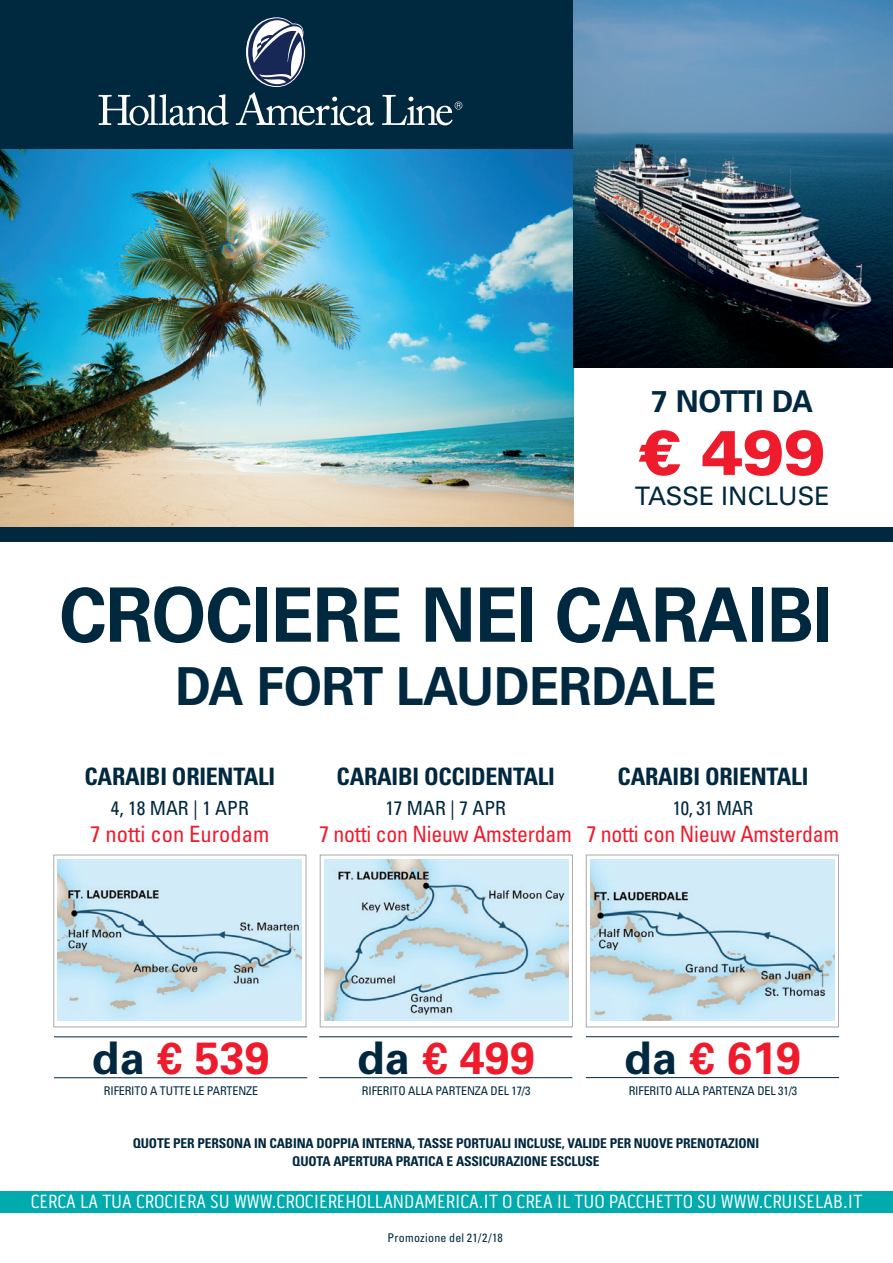
<style>
.page{position:relative;width:893px;height:1263px;background:#fff}
.page>*{position:absolute;margin:0;border:0;box-sizing:border-box;transform-origin:0 0}
.t1{font:700 75px "Univers LT Std";letter-spacing:-.01em;color:#00283f;scale:.94 1}
.t2{font:900 62.7px "Univers LT Std";color:#ee1b2d}
.t3{font:700 52.5px "Univers LT Std";letter-spacing:-.01em;color:#00283f;scale:.94 1}
.t4{font:700 45px "Univers LT Std";color:#ee1b2d}
.t5{font:700 30px "Univers LT Std";letter-spacing:-.02em;color:#00283f}
.t6{font:25.5px "Univers LT Std";color:#00283f}
.t7{font:700 condensed 24px "Univers LT Std";letter-spacing:-.01em;color:#00283f}
.t8{font:condensed 22.5px "Univers LT Std";letter-spacing:-.01em;color:#ee1b2d}
.t9{font:19.5px "Pill Gothic 300 mg";color:#fff}
.t10{font:condensed 19.5px "Univers LT Std";color:#00283f}
.t11{font:condensed 19.5px "Univers LT Std";color:#00283f;scale:.96 1}
.t12{font:700 condensed 13.5px/18px "Univers LT Std";letter-spacing:-.01em;color:#00283f;text-align:center}
.t13{font:condensed 12px "Univers LT Std";letter-spacing:-.01em;color:#00283f}
.t14{font:condensed 12px "Univers LT Std";letter-spacing:.02em;color:#00283f}
.s1{color:#00283f}
</style>
<div class="page">
<div style="left:0;top:0;width:574px;height:275px;background:#00283f"></div>
<svg style="left:236px;top:17px;width:138px;height:109px"></svg>
<svg style="left:99px;top:94px;width:130px;height:32px"></svg>
<svg style="left:382px;top:95px;width:80px;height:30px"></svg>
<div style="left:586px;top:854px;width:253px;height:173px;border:1px solid #a8a9ad"></div>
<img style="left:590px;top:859px;width:244px;height:161px">
<div style="left:320px;top:854px;width:253px;height:173px;border:1px solid #a8a9ad"></div>
<img style="left:324px;top:859px;width:244px;height:161px">
<hr style="left:54px;top:1036px;width:253px;height:1px;background:#00283f">
<hr style="left:54px;top:1077px;width:253px;height:1px;background:#00283f">
<div style="left:53px;top:854px;width:253px;height:173px;border:1px solid #a8a9ad"></div>
<img style="left:58px;top:859px;width:244px;height:161px">
<hr style="left:319px;top:1036px;width:253px;height:1px;background:#00283f">
<hr style="left:319px;top:1077px;width:253px;height:1px;background:#00283f">
<hr style="left:586px;top:1036px;width:253px;height:1px;background:#00283f">
<hr style="left:586px;top:1077px;width:253px;height:1px;background:#00283f">
<img style="left:0;top:149px;width:574px;height:378px">
<img style="left:574px;top:0;width:319px;height:368px">
<div style="left:0;top:1191px;width:893px;height:22px;background:#00aaad"></div>
<div style="left:0;top:527px;width:893px;height:15px;background:#00283f"></div>
<h3 class="t5" style="left:651px;top:384px;width:164px">7 NOTTI DA</h3>
<h2 class="t2" style="left:639px;top:413px;width:189px">€ 499</h2>
<h3 class="t6" style="left:635px;top:481px;width:196px">TASSE INCLUSE</h3>
<h1 class="t1" style="left:59px;top:571px;width:824px">CROCIERE NEI CARAIBI</h1>
<h3 class="t3" style="left:175px;top:655px;width:577px">DA FORT LAUDERDALE</h3>
<h3 class="t7" style="left:84px;top:762px;width:192px">CARAIBI ORIENTALI</h3>
<h3 class="t10" style="left:111px;top:796px;width:140px">4, 18 MAR | 1 APR</h3>
<h3 class="t8" style="left:91px;top:820px;width:180px">7 notti con Eurodam</h3>
<h3 class="t7" style="left:337px;top:762px;width:220px">CARAIBI OCCIDENTALI</h3>
<h3 class="t10" style="left:385px;top:796px;width:122px">17 MAR | 7 APR</h3>
<h3 class="t8" style="left:319px;top:820px;width:254px">7 notti con Nieuw Amsterdam</h3>
<h3 class="t7" style="left:618px;top:762px;width:192px">CARAIBI ORIENTALI</h3>
<h3 class="t11" style="left:673px;top:796px;width:85px">10, 31 MAR</h3>
<h3 class="t8" style="left:587px;top:820px;width:254px">7 notti con Nieuw Amsterdam</h3>
<h3 class="t4" style="left:92px;top:1031px;width:179px"><span class="s1">da</span> € 539</h3>
<p class="t13" style="left:104px;top:1083px;width:156px">RIFERITO A TUTTE LE PARTENZE</p>
<h3 class="t4" style="left:357px;top:1031px;width:179px"><span class="s1">da</span> € 499</h3>
<p class="t13" style="left:362px;top:1083px;width:170px">RIFERITO ALLA PARTENZA DEL 17/3</p>
<h3 class="t4" style="left:625px;top:1031px;width:178px"><span class="s1">da</span> € 619</h3>
<p class="t13" style="left:629px;top:1083px;width:170px">RIFERITO ALLA PARTENZA DEL 31/3</p>
<p class="t12" style="left:133px;top:1134px;width:628px">QUOTE PER PERSONA IN CABINA DOPPIA INTERNA, TASSE PORTUALI INCLUSE, VALIDE PER NUOVE PRENOTAZIONI<br>QUOTA APERTURA PRATICA E ASSICURAZIONE ESCLUSE</p>
<h3 class="t9" style="left:31px;top:1190px;width:833px">CERCA LA TUA CROCIERA SU WWW.CROCIEREHOLLANDAMERICA.IT O CREA IL TUO PACCHETTO SU WWW.CRUISELAB.IT</h3>
<p class="t14" style="left:388px;top:1230px;width:117px">Promozione del 21/2/18</p>
</div>
